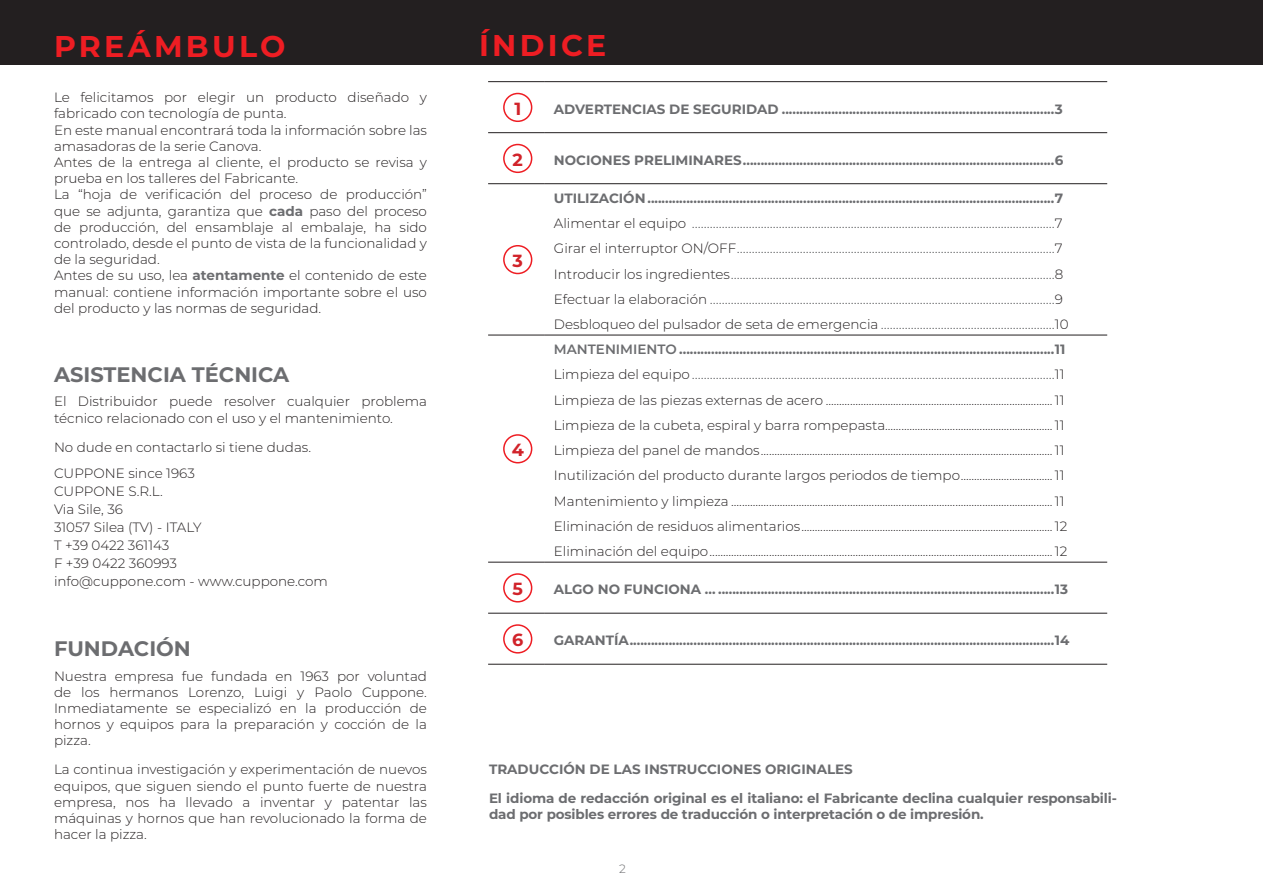
<style>
.page{position:relative;width:1263px;height:893px;background:#fff}
.page>*{position:absolute;margin:0;border:0;box-sizing:border-box;transform-origin:0 0}
.Titoli_rossi_IT{font:700 30px "Montserrat";letter-spacing:.11em;color:#ee1d23}
.Sottotitolo_IT{font:700 21px "Montserrat";color:#6c6d70}
.Testo_corrente_9_pt{font:700 17.55px "Montserrat";color:#d1232a}
.Indice_sottotitolo{font:300 15px "Montserrat";color:#57585a}
.Testo_corrente_9_pt-2{font:300 13.5px/16.2px "Montserrat";color:#231f20}
.Indice_sottotitolo-2{font:300 13.5px "Montserrat";color:#231f20}
.Indice_titolo{font:700 13.5px "Montserrat";color:#6c6d70}
.Testo_corrente_9_pt-3{font:700 13.5px/16.2px "Montserrat";letter-spacing:-.01em;color:#6c6d70}
.t1{font:300 12px "Montserrat";color:#6c6d70}
.s1{font-weight:700;color:#6c6d70}
.s2{font-size:13.5px;color:#231f20}
.s3{font-weight:600}
</style>
<div class="page">
<div style="left:0;top:0;width:1263px;height:65px;background:#231f20"></div>
<hr style="left:488px;top:81px;width:57px;height:1px;background:#231f20">
<hr style="left:545px;top:81px;width:562px;height:1px;background:#231f20">
<hr style="left:488px;top:132px;width:57px;height:1px;background:#231f20">
<hr style="left:545px;top:132px;width:562px;height:1px;background:#231f20">
<hr style="left:488px;top:183px;width:57px;height:1px;background:#231f20">
<hr style="left:545px;top:183px;width:562px;height:1px;background:#231f20">
<hr style="left:488px;top:335px;width:57px;height:1px;background:#231f20">
<hr style="left:545px;top:335px;width:562px;height:1px;background:#231f20">
<hr style="left:488px;top:562px;width:57px;height:1px;background:#231f20">
<hr style="left:545px;top:562px;width:562px;height:1px;background:#231f20">
<hr style="left:488px;top:613px;width:57px;height:1px;background:#231f20">
<hr style="left:545px;top:613px;width:562px;height:1px;background:#231f20">
<hr style="left:488px;top:664px;width:57px;height:1px;background:#231f20">
<hr style="left:545px;top:664px;width:562px;height:1px;background:#231f20">
<div style="left:503px;top:93px;width:29px;height:29px;border:2px solid #ee1d23;border-radius:50%"></div>
<div style="left:503px;top:144px;width:29px;height:29px;border:2px solid #ee1d23;border-radius:50%"></div>
<div style="left:503px;top:245px;width:29px;height:29px;border:2px solid #ee1d23;border-radius:50%"></div>
<div style="left:503px;top:434px;width:29px;height:29px;border:2px solid #ee1d23;border-radius:50%"></div>
<div style="left:503px;top:573px;width:29px;height:29px;border:2px solid #ee1d23;border-radius:50%"></div>
<div style="left:503px;top:624px;width:29px;height:30px;border:2px solid #ee1d23;border-radius:50%"></div>
<p class="Titoli_rossi_IT" style="left:54px;top:24px;width:233px">PREÁMBULO</p>
<p class="Testo_corrente_9_pt-2" style="left:54px;top:89px;width:374px">Le felicitamos por elegir un producto diseñado y fabricado con tecnología de punta.</p>
<p class="Testo_corrente_9_pt-2" style="left:54px;top:121px;width:374px">En este manual encontrará toda la información sobre las amasadoras de la serie Canova.</p>
<p class="Testo_corrente_9_pt-2" style="left:54px;top:154px;width:374px">Antes de la entrega al cliente, el producto se revisa y prueba en los talleres del Fabricante.</p>
<p class="Testo_corrente_9_pt-2" style="left:54px;top:186px;width:374px;text-align:justify">La “hoja de verificación del proceso de producción” que se adjunta, garantiza que <span class="s1">cada</span> paso del proceso de producción, del ensamblaje al embalaje, ha sido controlado, desde el punto de vista de la funcionalidad y de la seguridad.</p>
<p class="Testo_corrente_9_pt-2" style="left:54px;top:267px;width:374px;text-align:justify">Antes de su uso, lea <span class="s1">atentamente</span> el contenido de este manual: contiene información importante sobre el uso del producto y las normas de seguridad.</p>
<p class="Sottotitolo_IT" style="left:54px;top:359px;width:237px">ASISTENCIA TÉCNICA</p>
<p class="Testo_corrente_9_pt-2" style="left:54px;top:393px;width:374px">El Distribuidor puede resolver cualquier problema técnico relacionado con el uso y el mantenimiento.</p>
<p class="Testo_corrente_9_pt-2" style="left:54px;top:438px;width:258px">No dude en contactarlo si tiene dudas.</p>
<p class="Testo_corrente_9_pt-2" style="left:54px;top:464px;width:142px">CUPPONE since 1963</p>
<p class="Testo_corrente_9_pt-2" style="left:54px;top:482px;width:110px">CUPPONE S.R.L.</p>
<p class="Testo_corrente_9_pt-2" style="left:54px;top:500px;width:71px">Via Sile, 36</p>
<p class="Testo_corrente_9_pt-2" style="left:54px;top:518px;width:149px">31057 Silea (TV) - ITALY</p>
<p class="Testo_corrente_9_pt-2" style="left:54px;top:536px;width:117px">T +39 0422 361143</p>
<p class="Testo_corrente_9_pt-2" style="left:54px;top:554px;width:125px">F +39 0422 360993</p>
<p class="Testo_corrente_9_pt-2" style="left:54px;top:572px;width:275px">info@cuppone.com - www.cuppone.com</p>
<p class="Sottotitolo_IT" style="left:54px;top:633px;width:138px">FUNDACIÓN</p>
<p class="Testo_corrente_9_pt-2" style="left:54px;top:667px;width:374px;text-align:justify">Nuestra empresa fue fundada en 1963 por voluntad de los hermanos Lorenzo, Luigi y Paolo Cuppone.<br>Inmediatamente se especializó en la producción de hornos y equipos para la preparación y cocción de la pizza.</p>
<p class="Testo_corrente_9_pt-2" style="left:54px;top:761px;width:374px;text-align:justify">La continua investigación y experimentación de nuevos equipos, que siguen siendo el punto fuerte de nuestra empresa, nos ha llevado a inventar y patentar las máquinas y hornos que han revolucionado la forma de hacer la pizza.</p>
<p class="Titoli_rossi_IT" style="left:479px;top:24px;width:129px">ÍNDICE</p>
<p class="Testo_corrente_9_pt" style="left:514px;top:96px;width:8px">1</p>
<p class="Indice_titolo" style="left:554px;top:99px;width:510px">ADVERTENCIAS DE SEGURIDAD .............................................................................3</p>
<p class="Testo_corrente_9_pt" style="left:513px;top:147px;width:12px">2</p>
<p class="Indice_titolo" style="left:554px;top:150px;width:511px">NOCIONES PRELIMINARES........................................................................................6</p>
<p class="Testo_corrente_9_pt" style="left:513px;top:248px;width:12px">3</p>
<p class="Testo_corrente_9_pt" style="left:512px;top:437px;width:14px">4</p>
<p class="Indice_titolo" style="left:554px;top:188px;width:511px">UTILIZACIÓN ...................................................................................................................7</p>
<p class="Indice_sottotitolo" style="left:554px;top:213px;width:510px"><span class="s2">Alimentar el equipo</span> .........................................................................................................................<span class="s2">7</span></p>
<p class="Indice_sottotitolo" style="left:554px;top:238px;width:510px"><span class="s2">Girar el interruptor ON/OFF</span>..........................................................................................................<span class="s2">7</span></p>
<p class="Indice_sottotitolo" style="left:554px;top:263px;width:511px"><span class="s2">Introducir los ingredientes</span>............................................................................................................<span class="s2">8</span></p>
<p class="Indice_sottotitolo" style="left:554px;top:288px;width:511px"><span class="s2">Efectuar la elaboración</span> ...................................................................................................................<span class="s2">9</span></p>
<p class="Indice_sottotitolo" style="left:554px;top:314px;width:516px"><span class="s2">Desbloqueo del pulsador de seta de emergencia</span> ..........................................................<span class="s2">10</span></p>
<p class="Indice_titolo" style="left:554px;top:340px;width:513px"><span class="s3">MANTENIMIENTO</span> ..........................................................................................................11</p>
<p class="Indice_sottotitolo" style="left:554px;top:364px;width:512px"><span class="s2">Limpieza del equipo</span>.........................................................................................................................<span class="s2">11</span></p>
<p class="Indice_sottotitolo-2" style="left:554px;top:391px;width:512px">Limpieza de las piezas externas de acero .................................................................................... 11</p>
<p class="Indice_sottotitolo-2" style="left:554px;top:416px;width:512px">Limpieza de la cubeta, espiral y barra rompepasta.............................................................. 11</p>
<p class="Indice_sottotitolo-2" style="left:554px;top:441px;width:512px">Limpieza del panel de mandos............................................................................................................ 11</p>
<p class="Indice_sottotitolo-2" style="left:554px;top:466px;width:512px">Inutilización del producto durante largos periodos de tiempo.................................. 11</p>
<p class="Indice_sottotitolo-2" style="left:554px;top:492px;width:512px">Mantenimiento y limpieza ....................................................................................................................... 11</p>
<p class="Indice_sottotitolo-2" style="left:554px;top:517px;width:515px">Eliminación de residuos alimentarios............................................................................................. 12</p>
<p class="Indice_sottotitolo-2" style="left:554px;top:542px;width:515px">Eliminación del equipo............................................................................................................................... 12</p>
<p class="Testo_corrente_9_pt" style="left:513px;top:577px;width:12px">5</p>
<p class="Indice_titolo" style="left:554px;top:580px;width:516px">ALGO NO FUNCIONA ... ...............................................................................................13</p>
<p class="Testo_corrente_9_pt" style="left:512px;top:628px;width:13px">6</p>
<p class="Indice_titolo" style="left:554px;top:631px;width:517px">GARANTÍA........................................................................................................................14</p>
<p class="Testo_corrente_9_pt-3" style="left:489px;top:760px;width:365px">TRADUCCIÓN DE LAS INSTRUCCIONES ORIGINALES</p>
<p class="Testo_corrente_9_pt-3" style="left:489px;top:789px;width:629px">El idioma de redacción original es el italiano: el Fabricante declina cualquier responsabili&shy;dad por posibles errores de traducción o interpretación o de impresión.</p>
<p class="t1" style="left:619px;top:860px;width:8px">2</p>
</div>
